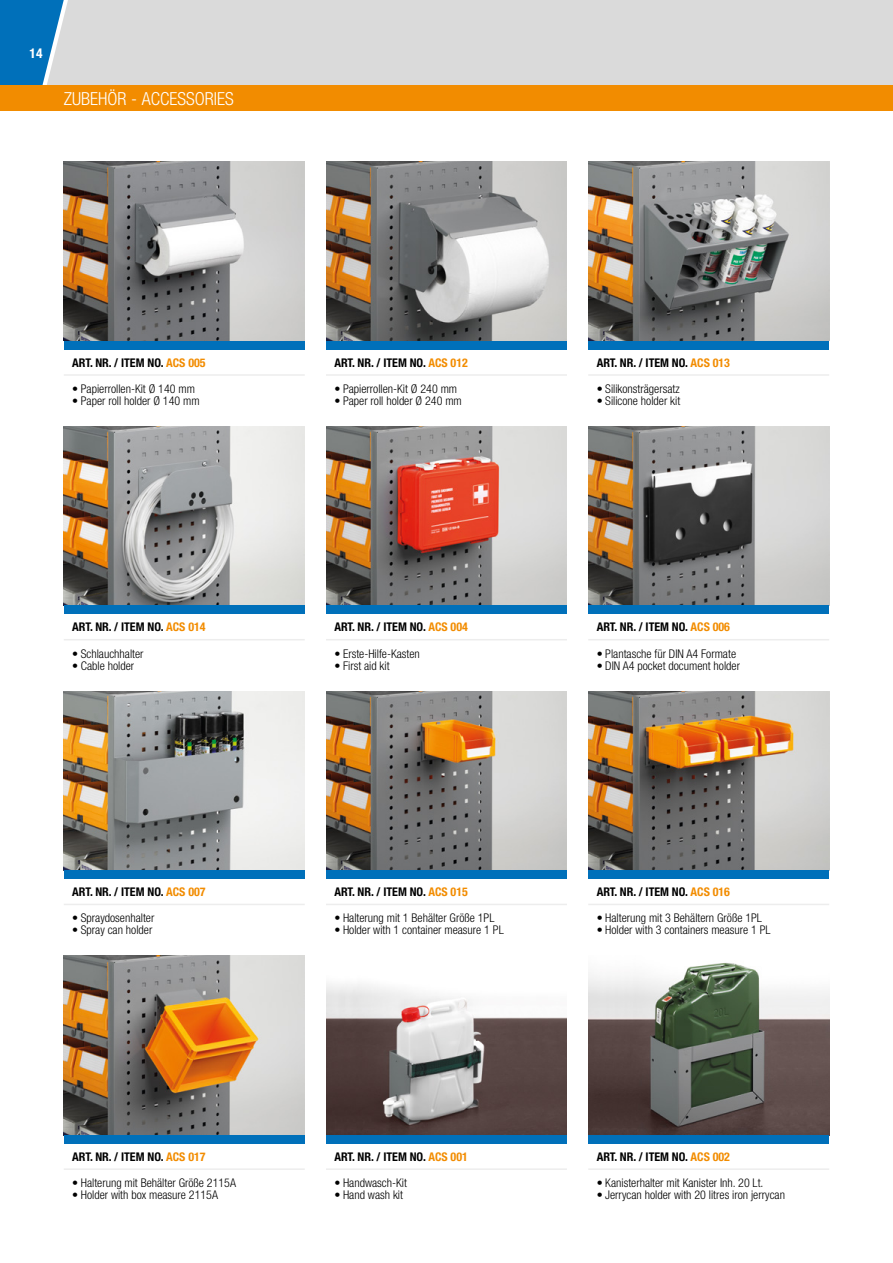
<style>
.page{position:relative;width:893px;height:1263px;background:#fff}
.page>*{position:absolute;margin:0;border:0;box-sizing:border-box;transform-origin:0 0}
.t1{font:300 condensed 18px "Helvetica Neue";color:#fff}
.t2{font:700 condensed 13.5px "Helvetica Neue";color:#fff}
.t3{font:300 condensed 12px "Helvetica Neue";color:#000}
.t4{font:700 condensed 12px "Helvetica Neue";color:#000}
.s1{color:#f28c00}
</style>
<div class="page">
<div style="left:0;top:0;width:47px;height:85px;background:#0070ba"></div>
<div style="left:47px;top:0;width:846px;height:85px;background:#dadada"></div>
<div style="left:0;top:85px;width:893px;height:26px;background:#f28c00"></div>
<img style="left:64px;top:162px;width:241px;height:179px">
<img style="left:64px;top:426px;width:241px;height:180px">
<img style="left:64px;top:691px;width:241px;height:179px">
<img style="left:64px;top:956px;width:241px;height:179px">
<img style="left:588px;top:162px;width:241px;height:179px">
<img style="left:588px;top:426px;width:241px;height:180px">
<img style="left:588px;top:691px;width:241px;height:179px">
<img style="left:588px;top:962px;width:241px;height:173px">
<img style="left:326px;top:162px;width:241px;height:179px">
<img style="left:326px;top:426px;width:241px;height:180px">
<img style="left:326px;top:691px;width:241px;height:179px">
<img style="left:326px;top:983px;width:241px;height:152px">
<div style="left:64px;top:341px;width:241px;height:8px;background:#0070ba"></div>
<hr style="left:64px;top:374px;width:241px;height:2px;background:#ededed">
<div style="left:64px;top:606px;width:241px;height:8px;background:#0070ba"></div>
<hr style="left:64px;top:639px;width:241px;height:1px;background:#ededed">
<div style="left:64px;top:870px;width:241px;height:9px;background:#0070ba"></div>
<hr style="left:64px;top:904px;width:241px;height:1px;background:#ededed">
<div style="left:64px;top:1135px;width:241px;height:8px;background:#0070ba"></div>
<hr style="left:64px;top:1168px;width:241px;height:2px;background:#ededed">
<div style="left:588px;top:341px;width:241px;height:8px;background:#0070ba"></div>
<hr style="left:588px;top:374px;width:241px;height:2px;background:#ededed">
<div style="left:588px;top:606px;width:241px;height:8px;background:#0070ba"></div>
<hr style="left:588px;top:639px;width:241px;height:1px;background:#ededed">
<div style="left:588px;top:870px;width:241px;height:9px;background:#0070ba"></div>
<hr style="left:588px;top:904px;width:241px;height:1px;background:#ededed">
<div style="left:588px;top:1135px;width:241px;height:8px;background:#0070ba"></div>
<hr style="left:588px;top:1168px;width:241px;height:2px;background:#ededed">
<div style="left:326px;top:341px;width:241px;height:8px;background:#0070ba"></div>
<hr style="left:326px;top:374px;width:241px;height:2px;background:#ededed">
<div style="left:326px;top:606px;width:241px;height:8px;background:#0070ba"></div>
<hr style="left:326px;top:639px;width:241px;height:1px;background:#ededed">
<div style="left:326px;top:870px;width:241px;height:9px;background:#0070ba"></div>
<hr style="left:326px;top:904px;width:241px;height:1px;background:#ededed">
<div style="left:326px;top:1135px;width:241px;height:8px;background:#0070ba"></div>
<hr style="left:326px;top:1168px;width:241px;height:2px;background:#ededed">
<p class="t2" style="left:30px;top:45px;width:14px">14</p>
<h1 class="t1" style="left:64px;top:88px;width:172px">ZUBEHÖR - ACCESSORIES</h1>
<p class="t4" style="left:72px;top:355px;width:135px">ART. NR. / ITEM NO. <span class="s1">ACS 005</span></p>
<p class="t3" style="left:72px;top:382px;width:124px">• Papierrollen-Kit Ø 140 mm</p>
<p class="t3" style="left:72px;top:394px;width:129px">• Paper roll holder Ø 140 mm</p>
<p class="t4" style="left:72px;top:620px;width:135px">ART. NR. / ITEM NO. <span class="s1">ACS 014</span></p>
<p class="t3" style="left:72px;top:647px;width:73px">• Schlauchhalter</p>
<p class="t3" style="left:72px;top:659px;width:63px">• Cable holder</p>
<p class="t4" style="left:72px;top:884px;width:135px">ART. NR. / ITEM NO. <span class="s1">ACS 007</span></p>
<p class="t3" style="left:72px;top:911px;width:84px">• Spraydosenhalter</p>
<p class="t3" style="left:72px;top:923px;width:82px">• Spray can holder</p>
<p class="t4" style="left:72px;top:1149px;width:135px">ART. NR. / ITEM NO. <span class="s1">ACS 017</span></p>
<p class="t3" style="left:72px;top:1176px;width:165px">• Halterung mit Behälter Größe 2115A</p>
<p class="t3" style="left:72px;top:1188px;width:147px">• Holder with box measure 2115A</p>
<p class="t4" style="left:334px;top:355px;width:135px">ART. NR. / ITEM NO. <span class="s1">ACS 012</span></p>
<p class="t3" style="left:334px;top:382px;width:124px">• Papierrollen-Kit Ø 240 mm</p>
<p class="t3" style="left:334px;top:394px;width:129px">• Paper roll holder Ø 240 mm</p>
<p class="t4" style="left:334px;top:620px;width:135px">ART. NR. / ITEM NO. <span class="s1">ACS 004</span></p>
<p class="t3" style="left:334px;top:647px;width:87px">• Erste-Hilfe-Kasten</p>
<p class="t3" style="left:334px;top:659px;width:57px">• First aid kit</p>
<p class="t4" style="left:334px;top:884px;width:135px">ART. NR. / ITEM NO. <span class="s1">ACS 015</span></p>
<p class="t3" style="left:334px;top:911px;width:161px">• Halterung mit 1 Behälter Größe 1PL</p>
<p class="t3" style="left:334px;top:923px;width:171px">• Holder with 1 container measure 1 PL</p>
<p class="t4" style="left:334px;top:1149px;width:135px">ART. NR. / ITEM NO. <span class="s1">ACS 001</span></p>
<p class="t3" style="left:334px;top:1176px;width:74px">• Handwasch-Kit</p>
<p class="t3" style="left:334px;top:1188px;width:70px">• Hand wash kit</p>
<p class="t4" style="left:597px;top:355px;width:135px">ART. NR. / ITEM NO. <span class="s1">ACS 013</span></p>
<p class="t3" style="left:597px;top:382px;width:84px">• Silikonsträgersatz</p>
<p class="t3" style="left:597px;top:394px;width:85px">• Silicone holder kit</p>
<p class="t4" style="left:597px;top:620px;width:135px">ART. NR. / ITEM NO. <span class="s1">ACS 006</span></p>
<p class="t3" style="left:597px;top:647px;width:141px">• Plantasche für DIN A4 Formate</p>
<p class="t3" style="left:597px;top:659px;width:145px">• DIN A4 pocket document holder</p>
<p class="t4" style="left:597px;top:884px;width:135px">ART. NR. / ITEM NO. <span class="s1">ACS 016</span></p>
<p class="t3" style="left:597px;top:911px;width:167px">• Halterung mit 3 Behältern Größe 1PL</p>
<p class="t3" style="left:597px;top:923px;width:175px">• Holder with 3 containers measure 1 PL</p>
<p class="t4" style="left:597px;top:1149px;width:135px">ART. NR. / ITEM NO. <span class="s1">ACS 002</span></p>
<p class="t3" style="left:597px;top:1176px;width:168px">• Kanisterhalter mit Kanister Inh. 20 Lt.</p>
<p class="t3" style="left:597px;top:1188px;width:190px">• Jerrycan holder with 20 litres iron jerrycan</p>
</div>
